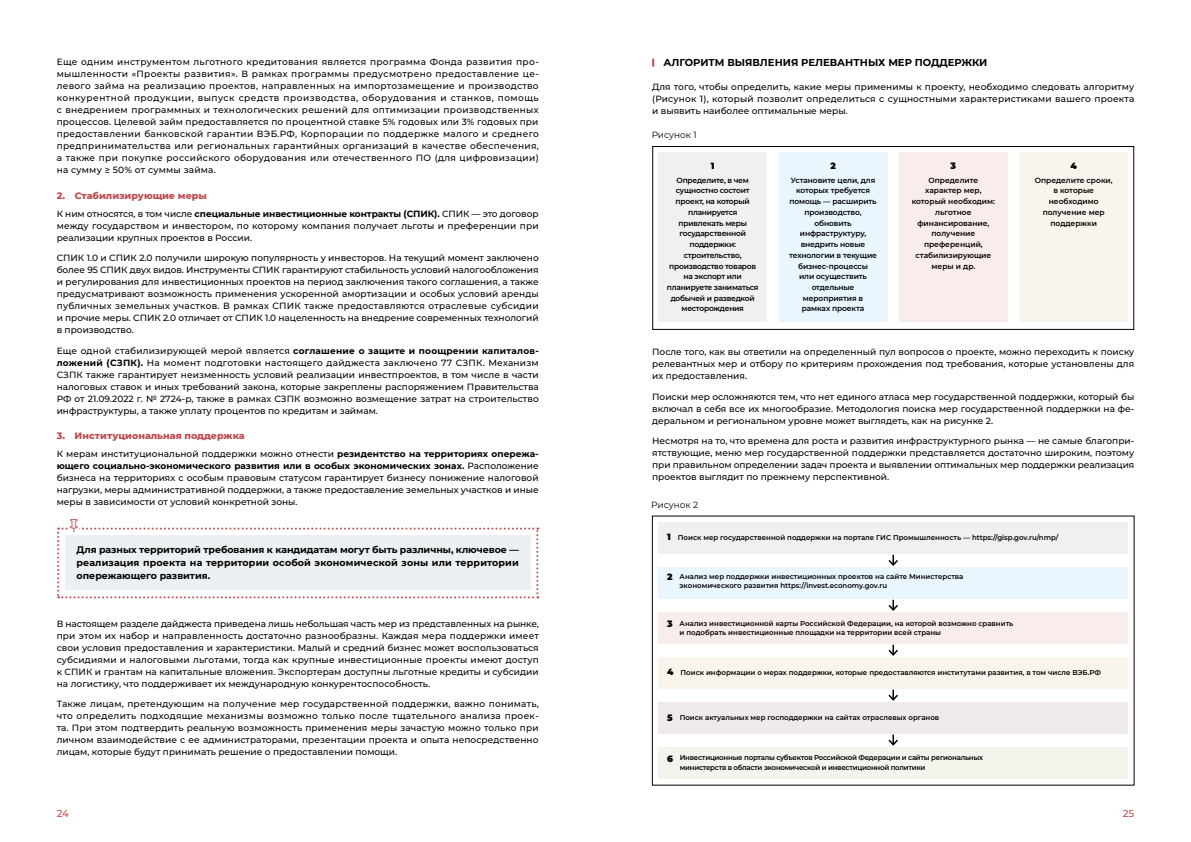
<style>
.page{position:relative;width:1191px;height:842px;background:#fff}
.page>*{position:absolute;margin:0;border:0;box-sizing:border-box;transform-origin:0 0}
.t1{font:700 10px "Montserrat";color:#000}
.t2{font:500 10px "Montserrat";color:#bd4d51}
.t3{font:700 9.5px/13px "Montserrat";color:#000;text-align:justify}
.t4{font:800 9.5px "Montserrat";color:#bd4d51}
.t5{font:500 9px/12px "Montserrat";color:#000;text-align:justify}
.t6{font:9px "Montserrat";color:#000}
.t7{font:900 9px "Montserrat";color:#000}
.t8{font:600 7.5px/10.7px "Montserrat";letter-spacing:-.015em;color:#000;text-align:center}
.t9{font:600 7px/9px "Montserrat";color:#000}
.t10{font:600 7px/9px "Montserrat";letter-spacing:-.035em;color:#000}
.s1{font-weight:700}
.s2{font-weight:900;font-size:9px}
</style>
<div class="page">
<svg style="left:652px;top:59px;width:2px;height:8px"></svg>
<div style="left:652px;top:146px;width:482px;height:184px;border:1px solid #000"></div>
<div style="left:658px;top:152px;width:109px;height:170px;background:#f0f0f2"></div>
<div style="left:779px;top:152px;width:108px;height:170px;background:#eaf6fe"></div>
<div style="left:899px;top:152px;width:108px;height:170px;background:#f8edeb"></div>
<div style="left:1019px;top:152px;width:108px;height:170px;background:#f9f5ed"></div>
<div style="left:658px;top:522px;width:469px;height:32px;background:#f0f0f2"></div>
<div style="left:658px;top:612px;width:469px;height:31px;background:#f8edeb"></div>
<div style="left:658px;top:657px;width:469px;height:31px;background:#f9f5ed"></div>
<div style="left:658px;top:747px;width:469px;height:31px;background:#f1f5ec"></div>
<div style="left:658px;top:702px;width:469px;height:31px;background:#efe9ee"></div>
<svg style="left:888px;top:555px;width:10px;height:11px"></svg>
<svg style="left:888px;top:600px;width:10px;height:11px"></svg>
<svg style="left:888px;top:645px;width:10px;height:11px"></svg>
<svg style="left:888px;top:690px;width:10px;height:11px"></svg>
<svg style="left:888px;top:734px;width:10px;height:12px"></svg>
<div style="left:658px;top:567px;width:469px;height:32px;background:#eaf6fe"></div>
<svg style="left:57px;top:527px;width:481px;height:71px"></svg>
<p class="t5" style="left:57px;top:56px;width:484px">Еще одним инструментом льготного кредитования является программа Фонда развития про&shy;мышленности «Проекты развития». В рамках программы предусмотрено предоставление це&shy;левого займа на реализацию проектов, направленных на импортозамещение и производство конкурентной продукции, выпуск средств производства, оборудования и станков, помощь с внедрением программных и технологических решений для оптимизации производственных процессов. Целевой займ предоставляется по процентной ставке 5% годовых или 3% годовых при предоставлении банковской гарантии ВЭБ.РФ, Корпорации по поддержке малого и среднего предпринимательства или региональных гарантийных организаций в качестве обеспечения, а также при покупке российского оборудования или отечественного ПО (для цифровизации) на сумму ≥ 50% от суммы займа.</p>
<p class="t4" style="left:57px;top:189px;width:152px">2. Стабилизирующие меры</p>
<p class="t5" style="left:57px;top:207px;width:483px">К ним относятся, в том числе <span class="s1">специальные инвестиционные контракты (СПИК).</span> СПИК — это договор между государством и инвестором, по которому компания получает льготы и преференции при реализации крупных проектов в России.</p>
<p class="t5" style="left:57px;top:252px;width:483px">СПИК 1.0 и СПИК 2.0 получили широкую популярность у инвесторов. На текущий момент заключено более 95 СПИК двух видов. Инструменты СПИК гарантируют стабильность условий налогообложения и регулирования для инвестиционных проектов на период заключения такого соглашения, а также предусматривают возможность применения ускоренной амортизации и особых условий аренды публичных земельных участков. В рамках СПИК также предоставляются отраслевые субсидии и прочие меры. СПИК 2.0 отличает от СПИК 1.0 нацеленность на внедрение современных технологий в производство.</p>
<p class="t5" style="left:57px;top:344px;width:483px">Еще одной стабилизирующей мерой является <span class="s1">соглашение о защите и поощрении капиталов&shy;ложений (СЗПК).</span> На момент подготовки настоящего дайджеста заключено 77 СЗПК. Механизм СЗПК также гарантирует неизменность условий реализации инвестпроектов, в том числе в части налоговых ставок и иных требований закона, которые закреплены распоряжением Правительства РФ от 21.09.2022 г. № 2724-р, также в рамках СЗПК возможно возмещение затрат на строительство инфраструктуры, а также уплату процентов по кредитам и займам.</p>
<p class="t4" style="left:57px;top:429px;width:189px">3. Институциональная поддержка</p>
<p class="t5" style="left:57px;top:447px;width:484px">К мерам институциональной поддержки можно отнести <span class="s1">резидентство на территориях опережа&shy;ющего социально-экономического развития или в особых экономических зонах.</span> Расположение бизнеса на территориях с особым правовым статусом гарантирует бизнесу понижение налоговой нагрузки, меры административной поддержки, а также предоставление земельных участков и иные меры в зависимости от условий конкретной зоны.</p>
<p class="t3" style="left:77px;top:543px;width:444px">Для разных территорий требования к кандидатам могут быть различны, ключевое — реализация проекта на территории особой экономической зоны или территории опережающего развития.</p>
<p class="t5" style="left:57px;top:617px;width:484px">В настоящем разделе дайджеста приведена лишь небольшая часть мер из представленных на рынке, при этом их набор и направленность достаточно разнообразны. Каждая мера поддержки имеет свои условия предоставления и характеристики. Малый и средний бизнес может воспользоваться субсидиями и налоговыми льготами, тогда как крупные инвестиционные проекты имеют доступ к СПИК и грантам на капитальные вложения. Экспортерам доступны льготные кредиты и субсидии на логистику, что поддерживает их международную конкурентоспособность.</p>
<p class="t5" style="left:57px;top:698px;width:483px">Также лицам, претендующим на получение мер государственной поддержки, важно понимать, что определить подходящие механизмы возможно только после тщательного анализа проек&shy;та. При этом подтвердить реальную возможность применения меры зачастую можно только при личном взаимодействие с ее администраторами, презентации проекта и опыта непосредственно лицам, которые будут принимать решение о предоставлении помощи.</p>
<p class="t1" style="left:663px;top:56px;width:325px">АЛГОРИТМ ВЫЯВЛЕНИЯ РЕЛЕВАНТНЫХ МЕР ПОДДЕРЖКИ</p>
<p class="t5" style="left:652px;top:80px;width:483px">Для того, чтобы определить, какие меры применимы к проекту, необходимо следовать алгоритму (Рисунок 1), который позволит определиться с сущностными характеристиками вашего проекта и выявить наиболее оптимальные меры.</p>
<p class="t6" style="left:651px;top:129px;width:47px">Рисунок 1</p>
<p class="t7" style="left:711px;top:159px;width:5px">1</p>
<p class="t8" style="left:667px;top:174px;width:93px">Определите, в чем сущностно состоит проект, на который планируется привлекать меры государственной поддержки: строительство, производство товаров на экспорт или планируете заниматься добычей и разведкой месторождения</p>
<p class="t7" style="left:830px;top:159px;width:7px">2</p>
<p class="t8" style="left:789px;top:174px;width:89px">Установите цели, для которых требуется помощь — расширить производство, обновить инфраструктуру, внедрить новые технологии в текущие бизнес-процессы<br>или осуществить отдельные мероприятия в рамках проекта</p>
<p class="t7" style="left:950px;top:159px;width:7px">3</p>
<p class="t8" style="left:911px;top:174px;width:85px">Определите характер мер, который необходим: льготное финансирование, получение преференций, стабилизирующие меры и др.</p>
<p class="t7" style="left:1070px;top:159px;width:8px">4</p>
<p class="t8" style="left:1034px;top:174px;width:79px">Определите сроки, в которые необходимо получение мер поддержки</p>
<p class="t5" style="left:652px;top:346px;width:483px">После того, как вы ответили на определенный пул вопросов о проекте, можно переходить к поиску релевантных мер и отбору по критериям прохождения под требования, которые установлены для их предоставления.</p>
<p class="t5" style="left:652px;top:390px;width:483px">Поиски мер осложняются тем, что нет единого атласа мер государственной поддержки, который бы включал в себя все их многообразие. Методология поиска мер государственной поддержки на фе&shy;деральном и региональном уровне может выглядеть, как на рисунке 2.</p>
<p class="t5" style="left:652px;top:435px;width:484px">Несмотря на то, что времена для роста и развития инфраструктурного рынка — не самые благопри&shy;ятствующие, меню мер государственной поддержки представляется достаточно широким, поэтому при правильном определении задач проекта и выявлении оптимальных мер поддержки реализация проектов выглядит по прежнему перспективной.</p>
<p class="t6" style="left:651px;top:498px;width:48px">Рисунок 2</p>
<p class="t9" style="left:667px;top:533px;width:393px"><span class="s2">1</span> Поиск мер государственной поддержки на портале ГИС Промышленность — https://gisp.gov.ru/nmp/</p>
<p class="t9" style="left:679px;top:572px;width:285px;text-indent:-12px"><span class="s2">2</span> Анализ мер поддержки инвестиционных проектов на сайте Министерства экономического развития https://invest.economy.gov.ru</p>
<p class="t9" style="left:679px;top:618px;width:335px;text-indent:-13px"><span class="s2">3</span> Анализ инвестиционной карты Российской Федерации, на которой возможно сравнить и подобрать инвестиционные площадки на территории всей страны</p>
<p class="t9" style="left:667px;top:668px;width:435px"><span class="s2">4</span> Поиск информации о мерах поддержки, которые предоставляются институтами развития, в том числе ВЭБ.РФ</p>
<p class="t9" style="left:667px;top:713px;width:274px"><span class="s2">5</span> Поиск актуальных мер господдержки на сайтах отраслевых органов</p>
<p class="t10" style="left:680px;top:753px;width:305px;text-indent:-13px"><span class="s2">6</span> Инвестиционные порталы субъектов Российской Федерации и сайты региональных министерств в области экономической и инвестиционной политики</p>
<p class="t2" style="left:57px;top:807px;width:14px">24</p>
<p class="t2" style="left:1122px;top:807px;width:13px">25</p>
</div>
